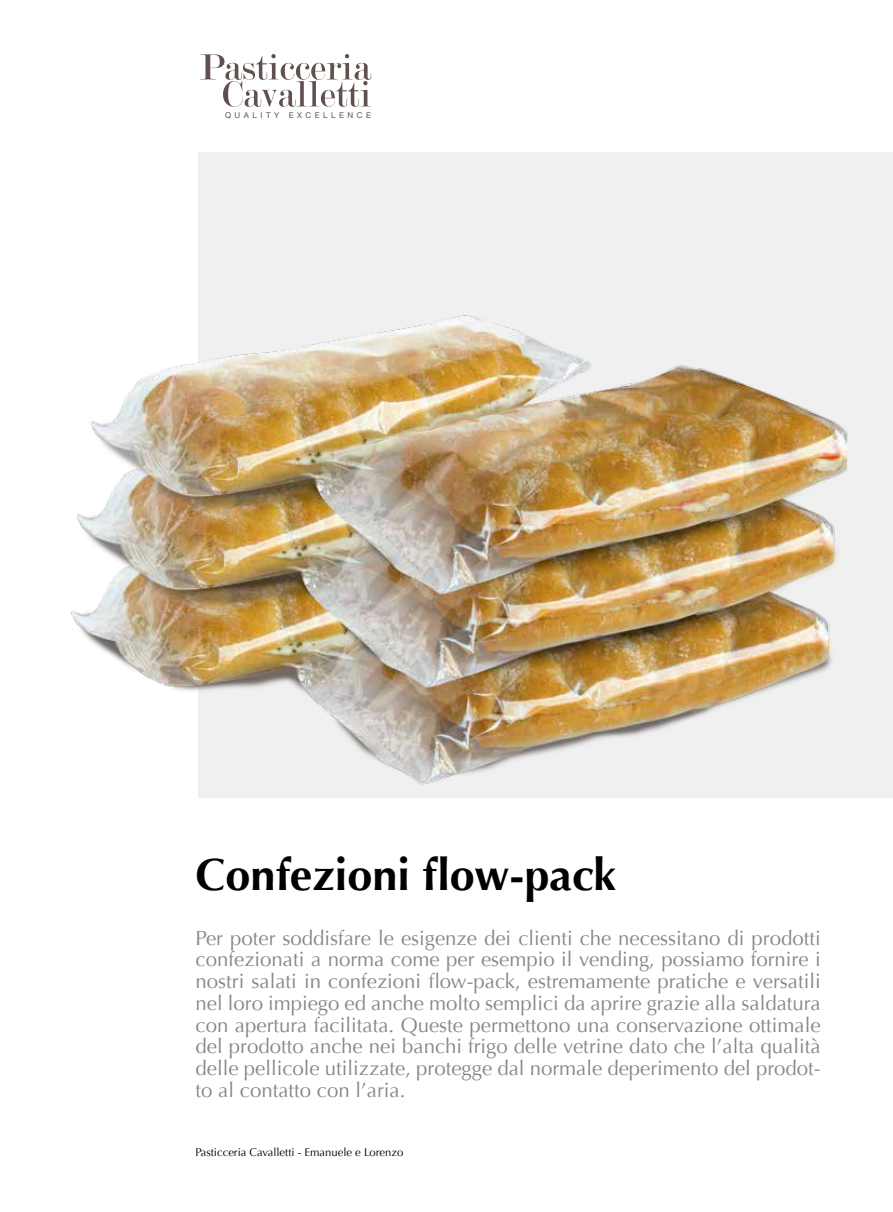
<style>
.page{position:relative;width:893px;height:1212px;background:#fff}
.page>*{position:absolute;margin:0;border:0;box-sizing:border-box;transform-origin:0 0}
.t1{font:700 45px "Optima";color:#000}
.t2{font:20.4px/21.8px "Optima";color:#878787;text-align:justify}
.t3{font:11.25px "Optima";color:#000}
.t4{font:7.95px "Helvetica Neue";letter-spacing:.44em;color:#61514e}
</style>
<div class="page">
<div style="left:198px;top:152px;width:695px;height:645px;background:#f0f0f0"></div>
<svg style="left:200px;top:54px;width:172px;height:53px"></svg>
<img style="left:71px;top:315px;width:822px;height:483px">
<p class="t4" style="left:225px;top:111px;width:147px">QUALITY EXCELLENCE</p>
<h1 class="t1" style="left:196px;top:848px;width:422px">Confezioni flow-pack</h1>
<p class="t2" style="left:196px;top:927px;width:627px">Per poter soddisfare le esigenze dei clienti che necessitano di prodotti confezionati a norma come per esempio il vending, possiamo fornire i nostri salati in confezioni flow-pack, estremamente pratiche e versatili nel loro impiego ed anche molto semplici da aprire grazie alla saldatura con apertura facilitata. Queste permettono una conservazione ottimale del prodotto anche nei banchi frigo delle vetrine dato che l’alta qualità delle pellicole utilizzate, protegge dal normale deperimento del prodot&shy;to al contatto con l’aria.</p>
<p class="t3" style="left:196px;top:1146px;width:209px">Pasticceria Cavalletti - Emanuele e Lorenzo</p>
</div>
